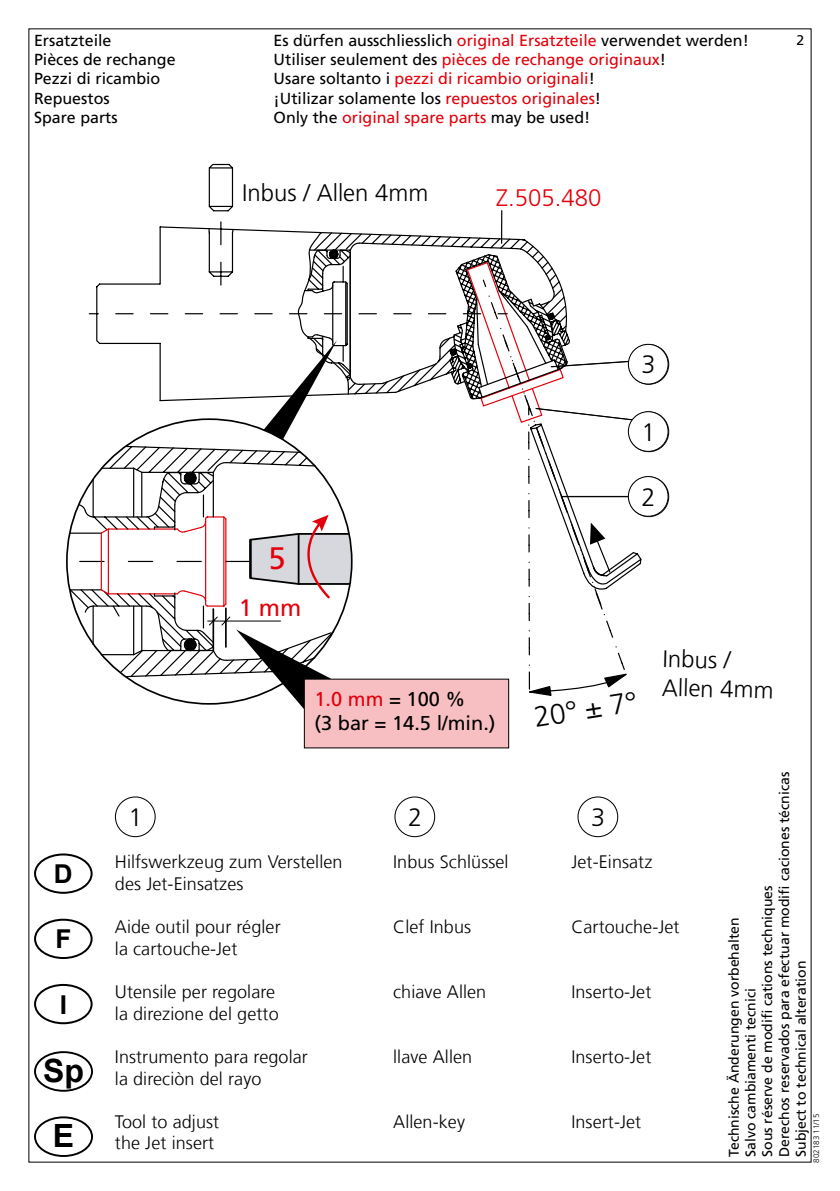
<style>
.page{position:relative;width:840px;height:1191px;background:#fff}
.page>*{position:absolute;margin:0;border:0;box-sizing:border-box;transform-origin:0 0}
.t1{font:700 32px "Arial";color:#000}
.t2{font:31px "Frutiger LT Com";color:#e3000b}
.t3{font:300 28.6px "Frutiger LT Com";color:#000}
.t4{font:700 26px "Arial";color:#000}
.t5{font:300 25.2px "Frutiger LT Com";color:#000}
.t6{font:300 24px/28.8px "Frutiger LT Com";color:#000}
.t7{font:300 24px "Frutiger LT Com";color:#e3000b}
.t8{font:24px "Frutiger LT Com";color:#e3000b}
.Datum{font:20px "Frutiger LT Com";color:#000}
.Datum-2{font:20px "Frutiger LT Com";color:#e3000b}
.Text{font:300 18px "Frutiger LT Com";letter-spacing:.005em;color:#000}
.MSA_Titel{font:16px "Frutiger LT Com";color:#000}
.t9{font:16px "Frutiger LT Com";color:#e3000b}
.MSA_Titel-2{font:14px "Frutiger LT Com";color:#000}
.t10{font:300 8px "Frutiger LT Com";color:#000}
.s1{color:#e3000b}
.s2{color:#000}
</style>
<div class="page">
<svg style="left:88px;top:164px;width:415px;height:238px"></svg>
<svg style="left:208px;top:227px;width:340px;height:168px"></svg>
<svg style="left:509px;top:594px;width:116px;height:104px"></svg>
<svg style="left:528px;top:672px;width:99px;height:25px"></svg>
<svg style="left:122px;top:445px;width:189px;height:16px"></svg>
<svg style="left:263px;top:340px;width:74px;height:99px"></svg>
<svg style="left:628px;top:344px;width:40px;height:40px"></svg>
<div style="left:628px;top:344px;width:40px;height:41px;border:1px solid #000;border-radius:50%"></div>
<svg style="left:628px;top:412px;width:40px;height:40px"></svg>
<div style="left:628px;top:411px;width:40px;height:41px;border:1px solid #000;border-radius:50%"></div>
<svg style="left:628px;top:477px;width:40px;height:39px"></svg>
<div style="left:628px;top:476px;width:40px;height:41px;border:1px solid #000;border-radius:50%"></div>
<svg style="left:465px;top:261px;width:177px;height:333px"></svg>
<hr style="left:561px;top:496px;width:73px;height:1px;background:#000">
<div style="left:628px;top:344px;width:39px;height:40px;background:#fff;border-radius:50%"></div>
<div style="left:627px;top:344px;width:41px;height:40px;border:1px solid #000;border-radius:50%"></div>
<div style="left:577px;top:796px;width:41px;height:41px;border:1px solid #000;border-radius:50%"></div>
<div style="left:628px;top:412px;width:39px;height:39px;background:#fff;border-radius:50%"></div>
<div style="left:627px;top:411px;width:41px;height:41px;border:1px solid #000;border-radius:50%"></div>
<div style="left:115px;top:796px;width:40px;height:41px;border:1px solid #000;border-radius:50%"></div>
<div style="left:628px;top:476px;width:39px;height:40px;background:#fff;border-radius:50%"></div>
<div style="left:627px;top:476px;width:41px;height:41px;border:1px solid #000;border-radius:50%"></div>
<div style="left:394px;top:796px;width:41px;height:41px;border:1px solid #000;border-radius:50%"></div>
<div style="left:34px;top:853px;width:59px;height:40px;border:2px solid #000;border-radius:50%"></div>
<div style="left:34px;top:918px;width:59px;height:41px;border:2px solid #000;border-radius:50%"></div>
<div style="left:34px;top:984px;width:59px;height:40px;border:2px solid #000;border-radius:50%"></div>
<div style="left:34px;top:1051px;width:59px;height:40px;border:2px solid #000;border-radius:50%"></div>
<div style="left:34px;top:1116px;width:59px;height:41px;border:2px solid #000;border-radius:50%"></div>
<svg style="left:69px;top:461px;width:282px;height:248px"></svg>
<div style="left:304px;top:679px;width:204px;height:69px;background:#f8bfc2"></div>
<div style="left:304px;top:678px;width:205px;height:70px;border:1px solid #000"></div>
<p class="MSA_Titel" style="left:34px;top:31px;width:79px">Ersatzteile</p>
<p class="MSA_Titel" style="left:34px;top:50px;width:143px">Pièces de rechange</p>
<p class="MSA_Titel" style="left:34px;top:69px;width:128px">Pezzi di ricambio</p>
<p class="MSA_Titel" style="left:34px;top:89px;width:77px">Repuestos</p>
<p class="MSA_Titel" style="left:34px;top:108px;width:85px">Spare parts</p>
<p class="MSA_Titel" style="left:273px;top:31px;width:476px">Es dürfen ausschliesslich <span class="s1">original Ersatzteile</span> verwendet werden!</p>
<p class="t9" style="left:273px;top:50px;width:394px"><span class="s2">Utiliser seulement des</span> pièces de rechange originaux<span class="s2">!</span></p>
<p class="t9" style="left:273px;top:69px;width:322px"><span class="s2">Usare soltanto i</span> pezzi di ricambio originali<span class="s2">!</span></p>
<p class="MSA_Titel" style="left:273px;top:89px;width:329px">¡Utilizar solamente los <span class="s1">repuestos originales</span>!</p>
<p class="t9" style="left:273px;top:108px;width:318px"><span class="s2">Only the</span> original spare parts <span class="s2">may be used!</span></p>
<p class="t6" style="left:242px;top:179px;width:187px">Inbus / Allen 4mm</p>
<p class="t7" style="left:496px;top:183px;width:106px">Z.505.480</p>
<p class="MSA_Titel-2" style="left:795px;top:32px;width:9px">2</p>
<p class="t2" style="left:268px;top:539px;width:19px">5</p>
<p class="t8" style="left:239px;top:593px;width:64px">1 mm</p>
<p class="Datum-2" style="left:314px;top:687px;width:152px">1.0 mm <span class="s2">= 100 %</span></p>
<p class="Datum" style="left:314px;top:711px;width:182px">(3 bar = 14.5 l/min.)</p>
<p class="t5" style="left:641px;top:350px;width:16px">3</p>
<p class="t5" style="left:641px;top:417px;width:16px">1</p>
<p class="t5" style="left:641px;top:482px;width:16px">2</p>
<p class="t3" style="left:531px;top:701px;width:105px;rotate:-9deg">20° ± 7°</p>
<p class="t6" style="left:662px;top:644px;width:113px;rotate:1deg">Inbus /<br>Allen 4mm</p>
<p class="t4" style="left:54px;top:856px;width:20px">D</p>
<p class="t4" style="left:55px;top:922px;width:17px">F</p>
<p class="t4" style="left:60px;top:987px;width:9px">I</p>
<p class="t1" style="left:43px;top:1049px;width:42px">Sp</p>
<p class="t1" style="left:53px;top:1114px;width:23px">E</p>
<p class="t5" style="left:128px;top:802px;width:16px">1</p>
<p class="t5" style="left:590px;top:802px;width:16px">3</p>
<p class="t5" style="left:408px;top:802px;width:16px">2</p>
<p class="Text" style="left:115px;top:851px;width:229px">Hilfswerkzeug zum Verstellen</p>
<p class="Text" style="left:393px;top:851px;width:117px">Inbus Schlüssel</p>
<p class="Text" style="left:571px;top:851px;width:82px">Jet-Einsatz</p>
<p class="Text" style="left:115px;top:873px;width:130px">des Jet-Einsatzes</p>
<p class="Text" style="left:115px;top:916px;width:167px">Aide outil pour régler</p>
<p class="Text" style="left:393px;top:916px;width:79px">Clef Inbus</p>
<p class="Text" style="left:571px;top:916px;width:110px">Cartouche-Jet</p>
<p class="Text" style="left:115px;top:938px;width:124px">la cartouche-Jet</p>
<p class="Text" style="left:115px;top:981px;width:162px">Utensile per regolare</p>
<p class="Text" style="left:393px;top:981px;width:94px">chiave Allen</p>
<p class="Text" style="left:571px;top:981px;width:81px">Inserto-Jet</p>
<p class="Text" style="left:115px;top:1003px;width:165px">la direzione del getto</p>
<p class="Text" style="left:115px;top:1046px;width:194px">Instrumento para regolar</p>
<p class="Text" style="left:393px;top:1046px;width:80px">llave Allen</p>
<p class="Text" style="left:571px;top:1046px;width:81px">Inserto-Jet</p>
<p class="Text" style="left:115px;top:1067px;width:148px">la direciòn del rayo</p>
<p class="Text" style="left:115px;top:1111px;width:106px">Tool to adjust</p>
<p class="Text" style="left:393px;top:1111px;width:73px">Allen-key</p>
<p class="Text" style="left:571px;top:1111px;width:71px">Insert-Jet</p>
<p class="Text" style="left:115px;top:1132px;width:101px">the Jet insert</p>
<p class="MSA_Titel-2" style="left:775px;top:1157px;width:387px;rotate:-90deg">Derechos reservados para efectuar modifi caciones técnicas</p>
<p class="MSA_Titel-2" style="left:758px;top:1157px;width:273px;rotate:-90deg">Sous réserve de modifi cations techniques</p>
<p class="MSA_Titel-2" style="left:725px;top:1157px;width:241px;rotate:-90deg">Technische Änderungen vorbehalten</p>
<p class="MSA_Titel-2" style="left:792px;top:1157px;width:198px;rotate:-90deg">Subject to technical alteration</p>
<p class="MSA_Titel-2" style="left:742px;top:1157px;width:170px;rotate:-90deg">Salvo cambiamenti tecnici</p>
<p class="t10" style="left:811px;top:1162px;width:50px;rotate:-90deg">802183 11/15</p>
</div>
